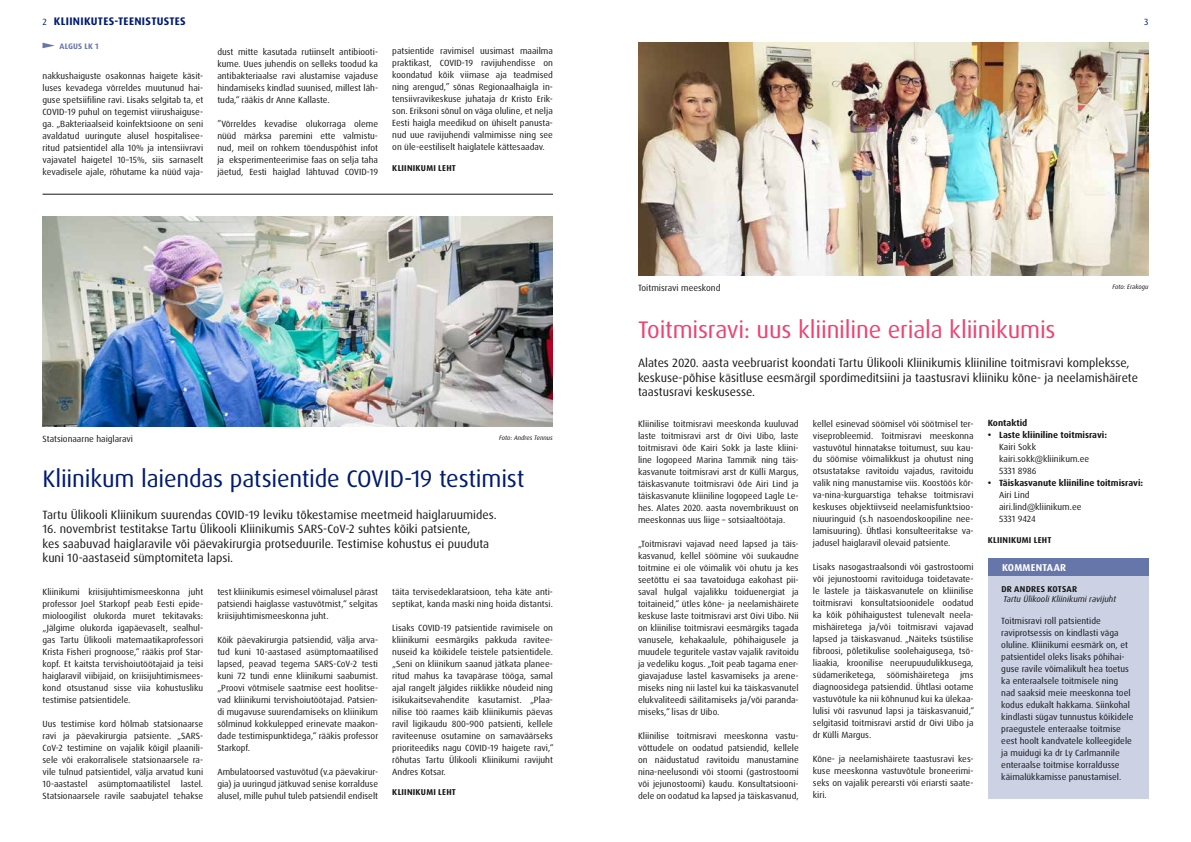
<style>
.page{position:relative;width:1191px;height:842px;background:#fff}
.page>*{position:absolute;margin:0;border:0;box-sizing:border-box;transform-origin:0 0}
.t1{font:24px "Dax Pro";letter-spacing:-.01em;color:#001a72}
.t2{font:24px "Dax Pro";letter-spacing:-.01em;color:#ef426f}
.t3{font:12px/14.4px "Dax Pro";color:#151616}
.t4{font:700 11px "Dax Pro";letter-spacing:.025em;color:#001a72}
.t5{font:700 10px "Dax Pro";letter-spacing:.025em;color:#fff}
.t6{font:9px/12px "Dax Pro";color:#151616;text-align:justify}
.t7{font:700 9px "Dax Pro";color:#151616}
.t8{font:9px "Dax Pro";color:#001a72}
.t9{font:700 8.5px "Dax Pro";letter-spacing:.03em;color:#151616}
.t10{font:italic 8.5px "Dax Pro";color:#151616}
.t11{font:700 8px "Dax Pro";letter-spacing:.015em;color:#6676aa}
.t12{font:italic 6.4px "Dax Pro";color:#151616}
</style>
<div class="page">
<svg style="left:43px;top:43px;width:12px;height:5px"></svg>
<hr style="left:43px;top:194px;width:510px;height:1px;background:#151616">
<div style="left:987px;top:559px;width:161px;height:240px;background:#ccd1e3"></div>
<div style="left:987px;top:559px;width:161px;height:17px;background:#6676aa"></div>
<img style="left:43px;top:216px;width:510px;height:211px">
<img style="left:638px;top:43px;width:510px;height:233px">
<p class="t4" style="left:54px;top:14px;width:133px">KLIINIKUTES-TEENISTUSTES</p>
<p class="t8" style="left:43px;top:16px;width:6px">2</p>
<p class="t8" style="left:1144px;top:16px;width:6px">3</p>
<p class="t11" style="left:60px;top:41px;width:40px">ALGUS LK 1</p>
<p class="t6" style="left:43px;top:69px;width:162px">nakkushaiguste osakonnas haigete käsit&shy;luses kevadega võrreldes muutunud hai&shy;guse spetsiifiline ravi. Lisaks selgitab ta, et COVID-19 puhul on tegemist viirushaiguse&shy;ga. „Bakteriaalseid koinfektsioone on seni avaldatud uuringute alusel hospitalisee&shy;ritud patsientidel alla 10% ja intensiivravi vajavatel haigetel 10–15%, siis sarnaselt kevadisele ajale, rõhutame ka nüüd vaja-</p>
<p class="t6" style="left:217px;top:45px;width:162px">dust mitte kasutada rutiinselt antibiooti&shy;kume. Uues juhendis on selleks toodud ka antibakteriaalse ravi alustamise vajaduse hindamiseks kindlad suunised, millest läh&shy;tuda,“ rääkis dr Anne Kallaste.</p>
<p class="t6" style="left:217px;top:117px;width:162px">”Võrreldes kevadise olukorraga oleme nüüd märksa paremini ette valmistu&shy;nud, meil on rohkem tõenduspõhist infot ja eksperimenteerimise faas on selja taha jäetud, Eesti haiglad lähtuvad COVID-19</p>
<p class="t6" style="left:392px;top:45px;width:162px">patsientide ravimisel uusimast maailma praktikast, COVID-19 ravijuhendisse on koondatud kõik viimase aja teadmised ning arengud,” sõnas Regionaalhaigla in&shy;tensiivravikeskuse juhataja dr Kristo Erik&shy;son. Eriksoni sõnul on väga oluline, et nelja Eesti haigla meedikud on ühiselt panusta&shy;nud uue ravijuhendi valmimisse ning see on üle-eestiliselt haiglatele kättesaadav.</p>
<p class="t9" style="left:392px;top:163px;width:65px">KLIINIKUMI LEHT</p>
<p class="t6" style="left:43px;top:433px;width:92px">Statsionaarne haiglaravi</p>
<p class="t12" style="left:499px;top:434px;width:55px">Foto: Andres Tennus</p>
<h1 class="t1" style="left:43px;top:464px;width:483px">Kliinikum laiendas patsientide COVID-19 testimist</h1>
<h2 class="t3" style="left:43px;top:508px;width:456px">Tartu Ülikooli Kliinikum suurendas COVID-19 leviku tõkestamise meetmeid haiglaruumides.</h2>
<h2 class="t3" style="left:43px;top:522px;width:448px">16. novembrist testitakse Tartu Ülikooli Kliinikumis SARS-CoV-2 suhtes kõiki patsiente, kes saabuvad haiglaravile või päevakirurgia protseduurile. Testimise kohustus ei puuduta kuni 10-aastaseid sümptomiteta lapsi.</h2>
<p class="t6" style="left:43px;top:585px;width:162px">Kliinikumi kriisijuhtimismeeskonna juht professor Joel Starkopf peab Eesti epide&shy;mioloogilist olukorda muret tekitavaks: „Jälgime olukorda igapäevaselt, sealhul&shy;gas Tartu Ülikooli matemaatikaprofessori Krista Fisheri prognoose,“ rääkis prof Star&shy;kopf. Et kaitsta tervishoiutöötajaid ja teisi haiglaravil viibijaid, on kriisijuhtimismees&shy;kond otsustanud sisse viia kohustusliku testimise patsientidele.</p>
<p class="t6" style="left:43px;top:717px;width:162px">Uus testimise kord hõlmab statsionaarse ravi ja päevakirurgia patsiente. „SARS-CoV-2 testimine on vajalik kõigil plaanili&shy;sele või erakorralisele statsionaarsele ra&shy;vile tulnud patsientidel, välja arvatud kuni 10-aastastel asümptomaatilistel lastel.<br>Statsionaarsele ravile saabujatel tehakse</p>
<p class="t6" style="left:217px;top:585px;width:162px">test kliinikumis esimesel võimalusel pärast patsiendi haiglasse vastuvõtmist,“ selgitas kriisijuhtimismeeskonna juht.</p>
<p class="t6" style="left:217px;top:633px;width:162px">Kõik päevakirurgia patsiendid, välja arva&shy;tud kuni 10-aastased asümptomaatilised lapsed, peavad tegema SARS-CoV-2 testi kuni 72 tundi enne kliinikumi saabumist. „Proovi võtmisele saatmise eest hoolitse&shy;vad kliinikumi tervishoiutöötajad. Patsien&shy;di mugavuse suurendamiseks on kliinikum sõlminud kokkulepped erinevate maakon&shy;dade testimispunktidega,“ rääkis professor Starkopf.</p>
<p class="t6" style="left:217px;top:765px;width:162px">Ambulatoorsed vastuvõtud (v.a päevakirur&shy;gia) ja uuringud jätkuvad senise korralduse alusel, mille puhul tuleb patsiendil endiselt</p>
<p class="t6" style="left:392px;top:585px;width:162px">täita tervisedeklaratsioon, teha käte anti&shy;septikat, kanda maski ning hoida distantsi.</p>
<p class="t6" style="left:392px;top:621px;width:163px">Lisaks COVID-19 patsientide ravimisele on kliinikumi eesmärgiks pakkuda ravitee&shy;nuseid ka kõikidele teistele patsientidele. „Seni on kliinikum saanud jätkata planee&shy;ritud mahus ka tavapärase tööga, samal ajal rangelt jälgides riiklikke nõudeid ning isikukaitsevahendite kasutamist. „Plaa&shy;nilise töö raames käib kliinikumis päevas ravil ligikaudu 800–900 patsienti, kellele raviteenuse osutamine on samaväärseks prioriteediks nagu COVID-19 haigete ravi,“ rõhutas Tartu Ülikooli Kliinikumi ravijuht Andres Kotsar.</p>
<p class="t9" style="left:392px;top:787px;width:65px">KLIINIKUMI LEHT</p>
<p class="t6" style="left:638px;top:282px;width:84px">Toitmisravi meeskond</p>
<h1 class="t2" style="left:638px;top:314px;width:419px">Toitmisravi: uus kliiniline eriala kliinikumis</h1>
<p class="t12" style="left:1112px;top:283px;width:38px">Foto: Erakogu</p>
<p class="t3" style="left:638px;top:356px;width:501px">Alates 2020. aasta veebruarist koondati Tartu Ülikooli Kliinikumis kliiniline toitmisravi kompleksse, keskuse-põhise käsitluse eesmärgil spordimeditsiini ja taastusravi kliiniku kõne- ja neelamishäirete taastusravi keskusesse.</p>
<p class="t6" style="left:638px;top:417px;width:162px">Kliinilise toitmisravi meeskonda kuuluvad laste toitmisravi arst dr Oivi Uibo, laste toitmisravi õde Kairi Sokk ja laste kliini&shy;line logopeed Marina Tammik ning täis&shy;kasvanute toitmisravi arst dr Külli Margus, täiskasvanute toitmisravi õde Airi Lind ja täiskasvanute kliiniline logopeed Lagle Le&shy;hes. Alates 2020. aasta novembrikuust on meeskonnas uus liige – sotsiaaltöötaja.</p>
<p class="t6" style="left:638px;top:537px;width:162px">„Toitmisravi vajavad need lapsed ja täis&shy;kasvanud, kellel söömine või suukaudne toitmine ei ole võimalik või ohutu ja kes seetõttu ei saa tavatoiduga eakohast pii&shy;saval hulgal vajalikku toiduenergiat ja toitaineid,“ ütles kõne- ja neelamishäirete keskuse laste toitmisravi arst Oivi Uibo. Nii on kliinilise toitmisravi eesmärgiks tagada vanusele, kehakaalule, põhihaigusele ja muudele teguritele vastav vajalik ravitoidu ja vedeliku kogus. „Toit peab tagama ener&shy;giavajaduse lastel kasvamiseks ja arene&shy;miseks ning nii lastel kui ka täiskasvanutel elukvaliteedi säilitamiseks ja/või paranda&shy;miseks,“ lisas dr Uibo.</p>
<p class="t6" style="left:638px;top:729px;width:162px">Kliinilise toitmisravi meeskonna vastu&shy;võttudele on oodatud patsiendid, kellele on näidustatud ravitoidu manustamine nina-neelusondi või stoomi (gastrostoomi või jejunostoomi) kaudu. Konsultatsiooni&shy;dele on oodatud ka lapsed ja täiskasvanud,</p>
<p class="t6" style="left:813px;top:417px;width:162px">kellel esinevad söömisel või söötmisel ter&shy;viseprobleemid. Toitmisravi meeskonna vastuvõtul hinnatakse toitumust, suu kau&shy;du söömise võimalikkust ja ohutust ning otsustatakse ravitoidu vajadus, ravitoidu valik ning manustamise viis. Koostöös kõr&shy;va-nina-kurguarstiga tehakse toitmisravi keskuses objektiivseid neelamisfunktsioo&shy;niuuringuid (s.h nasoendoskoopiline nee&shy;lamisuuring). Ühtlasi konsulteeritakse va&shy;jadusel haiglaravil olevaid patsiente.</p>
<p class="t6" style="left:813px;top:561px;width:163px">Lisaks nasogastraalsondi või gastrostoomi või jejunostoomi ravitoiduga toidetavate&shy;le lastele ja täiskasvanutele on kliinilise toitmisravi konsultatsioonidele oodatud ka kõik põhihaigustest tulenevalt neela&shy;mishäiretega ja/või toitmisravi vajavad lapsed ja täiskasvanud. „Näiteks tsüstilise fibroosi, põletikulise soolehaigusega, tsö&shy;liaakia, kroonilise neerupuudulikkusega, südameriketega, söömishäiretega jms diagnoosidega patsiendid. Ühtlasi ootame vastuvõtule ka nii kõhnunud kui ka ülekaa&shy;lulisi või rasvunud lapsi ja täiskasvanuid,“ selgitasid toitmisravi arstid dr Oivi Uibo ja dr Külli Margus.</p>
<p class="t6" style="left:813px;top:753px;width:162px">Kõne- ja neelamishäirete taastusravi kes&shy;kuse meeskonna vastuvõtule broneerimi&shy;seks on vajalik perearsti või eriarsti saate&shy;kiri.</p>
<p class="t7" style="left:987px;top:417px;width:41px">Kontaktid</p>
<p class="t7" style="left:987px;top:429px;width:121px">• Laste kliiniline toitmisravi:</p>
<p class="t6" style="left:999px;top:441px;width:92px;text-align:left">Kairi Sokk kairi.sokk@kliinikum.ee<br>5331 8986</p>
<p class="t7" style="left:987px;top:477px;width:157px">• Täiskasvanute kliiniline toitmisravi:</p>
<p class="t6" style="left:999px;top:489px;width:84px;text-align:left">Airi Lind airi.lind@kliinikum.ee<br>5331 9424</p>
<p class="t9" style="left:987px;top:535px;width:65px">KLIINIKUMI LEHT</p>
<p class="t5" style="left:1002px;top:561px;width:66px">KOMMENTAAR</p>
<p class="t9" style="left:1001px;top:584px;width:77px">DR ANDRES KOTSAR</p>
<p class="t10" style="left:1003px;top:594px;width:114px">Tartu Ülikooli Kliinikumi ravijuht</p>
<p class="t6" style="left:1001px;top:615px;width:134px;text-align:left">Toitmisravi roll patsientide raviprotsessis on kindlasti väga oluline. Kliinikumi eesmärk on, et patsientidel oleks lisaks põhihai&shy;guse ravile võimalikult hea toetus ka enteraalsele toitmisele ning nad saaksid meie meeskonna toel kodus edukalt hakkama. Siinkohal kindlasti sügav tunnustus kõikidele praegustele enteraalse toitmise eest hoolt kandvatele kolleegidele ja muidugi ka dr Ly Carlmannile enteraalse toitmise korraldusse käimalükkamisse panustamisel.</p>
</div>
